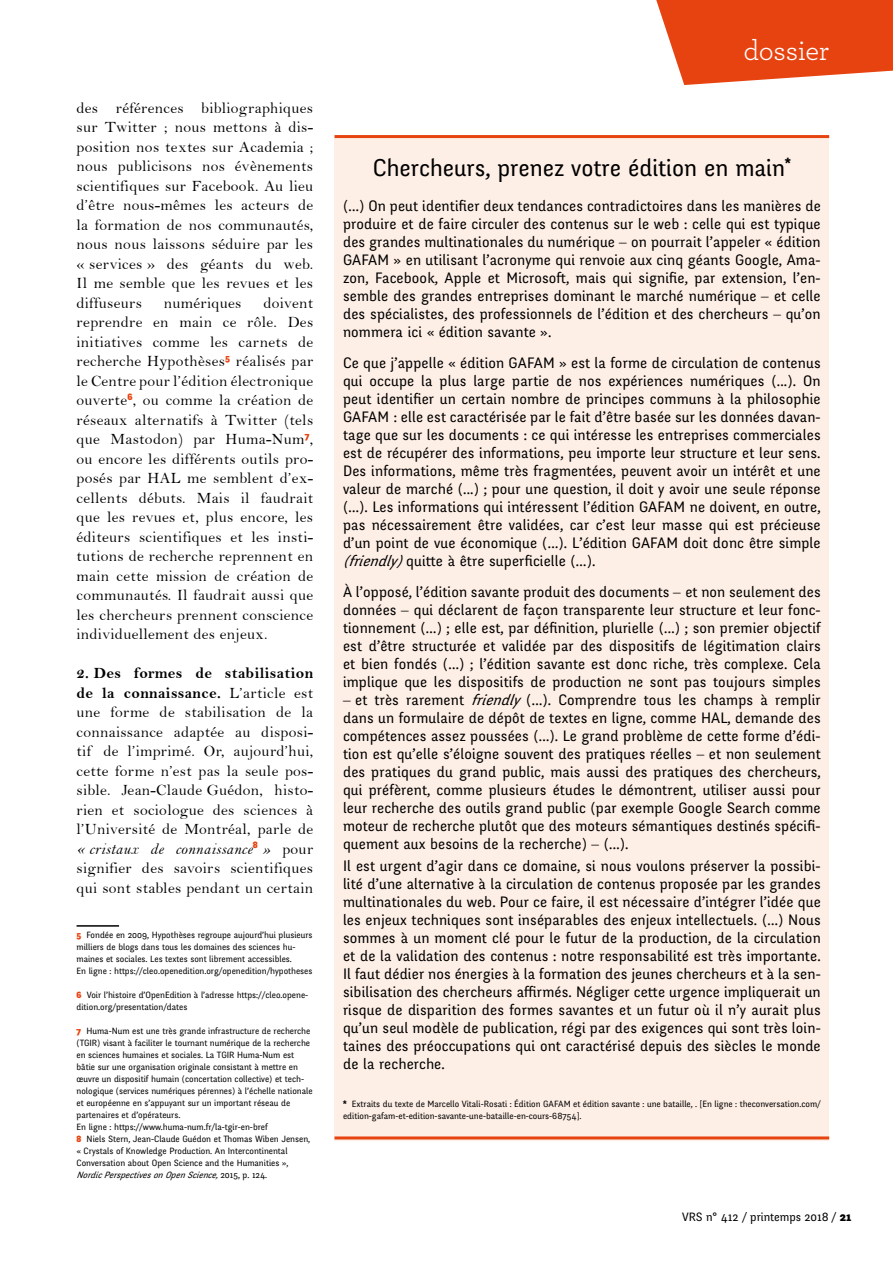
<style>
.page{position:relative;width:893px;height:1263px;background:#fff}
.page>*{position:absolute;margin:0;border:0;box-sizing:border-box;transform-origin:0 0}
.t1{font:28.8px "Archer";letter-spacing:-.01em;color:#fff}
.t2{font:24px "Fengardo Neue";color:#000}
.t3{font:15.75px/19.5px "Bell";letter-spacing:.02em;color:#000;text-align:justify}
.t4{font:15.75px/19.5px "Bell MT Bold";letter-spacing:.02em;color:#000}
.t5{font:15.75px "Bell MT Italic";letter-spacing:.02em;color:#000}
.t6{font:15px/18px "Fengardo Neue";letter-spacing:.01em;color:#000;text-align:justify}
.t7{font:12px "Fengardo Neue";color:#000}
.t8{font:9px/12px "Fengardo Neue";color:#000}
.s1{font-family:"Bell"}
.s2{font-weight:900;color:#e74310}
.s3{font-style:italic}
.s4{font-weight:900}
</style>
<div class="page">
<svg style="left:656px;top:0;width:237px;height:85px;background:#ea5c30"></svg>
<hr style="left:77px;top:925px;width:42px;height:2px;background:#000">
<div style="left:334px;top:138px;width:495px;height:1002px;background:#feefe6"></div>
<hr style="left:334px;top:135px;width:495px;height:3px;background:#e74310">
<hr style="left:334px;top:1136px;width:495px;height:3px;background:#e74310">
<p class="t3" style="left:77px;top:98px;width:238px">des références bibliographiques sur Twitter ; nous mettons à dis&shy;position nos textes sur Academia ; nous publicisons nos évènements scientifiques sur Facebook. Au lieu d’être nous-mêmes les acteurs de la formation de nos communautés, nous nous laissons séduire par les « services » des géants du web.<br>Il me semble que les revues et les diffuseurs</p>
<p class="t3" style="left:77px;top:293px;width:238px;text-indent:187px">doivent reprendre en main ce rôle. Des initiatives comme les carnets de recherche Hypothèses<sup>5</sup> réalisés par le Centre pour l’édition électronique ouverte<sup>6</sup>, ou comme la création de réseaux alternatifs à Twitter (tels que Mastodon) par Huma-Num<sup>7</sup>, ou encore les différents outils pro&shy;posés par HAL me semblent d’ex&shy;cellents débuts. Mais il faudrait que les revues et, plus encore, les éditeurs scientifiques et les insti&shy;tutions de recherche reprennent en main cette mission de création de communautés. Il faudrait aussi que les chercheurs prennent conscience individuellement des enjeux.</p>
<p class="t4" style="left:77px;top:663px;width:238px">2. Des formes de stabilisation de la connaissance. <span class="s1">L’article est</span></p>
<p class="t3" style="left:77px;top:702px;width:238px">une forme de stabilisation de la connaissance adaptée au disposi&shy;tif de l’imprimé. Or, aujourd’hui, cette forme n’est pas la seule pos&shy;sible. Jean-Claude -Guédon, histo&shy;rien et sociologue des sciences à l’Université de Montréal, parle de</p>
<p class="t5" style="left:77px;top:839px;width:238px">« cristaux de connaissance<sup>8</sup> » <span class="s1">pour</span></p>
<p class="t3" style="left:77px;top:858px;width:238px">signifier des savoirs scientifiques qui sont stables pendant un certain</p>
<p class="t8" style="left:77px;top:929px;width:237px"><span class="s2">5</span> Fondée en 2009, Hypothèses regroupe aujourd’hui plusieurs milliers de blogs dans tous les domaines des sciences hu&shy;maines et sociales. Les textes sont librement accessibles.<br>En ligne : https://cleo.openedition.org/openedition/hypotheses</p>
<p class="t8" style="left:77px;top:989px;width:233px"><span class="s2">6</span> Voir l’histoire d’OpenEdition à l’adresse https://cleo.opene&shy;dition.org/presentation/dates</p>
<p class="t8" style="left:77px;top:1025px;width:238px"><span class="s2">7</span> Huma-Num est une très grande infrastructure de recherche (TGIR) visant à faciliter le tournant numérique de la recherche en sciences humaines et sociales. La TGIR Huma-Num est bâtie sur une organisation originale consistant à mettre en œuvre un dispositif humain (concertation collective) et tech&shy;nologique (services numériques pérennes) à l’échelle nationale et européenne en s’appuyant sur un important réseau de partenaires et d’opérateurs.<br>En ligne : https://www.huma-num.fr/la-tgir-en-bref<br><span class="s2">8</span> Niels Stern, Jean-Claude Guédon et Thomas Wiben Jensen, « Crystals of Knowledge Production. An Intercontinental Conversation about Open Science and the Humanities », <span class="s3">NordicPerspectivesonOpenScience,</span>2 0 1 5 , p . 1 2 4 .</p>
<p class="t3" style="left:164px;top:293px;width:79px">numériques</p>
<h1 class="t1" style="left:743px;top:31px;width:87px">dossier</h1>
<h2 class="t2" style="left:373px;top:154px;width:420px">Chercheurs, prenez votre édition en main<sup>*</sup></h2>
<p class="t6" style="left:343px;top:197px;width:479px">(…) On peut identifier deux tendances contradictoires dans les manières de produire et de faire circuler des contenus sur le web : celle qui est typique des grandes multinationales du numérique <span class="s1">–</span> on pourrait l’appeler « édition GAFAM » en utilisant l’acronyme qui renvoie aux cinq géants Google, Ama&shy;zon, Facebook, Apple et Microsoft, mais qui signifie, par extension, l’en&shy;semble des grandes entreprises dominant le marché numérique <span class="s1">–</span> et celle des spécialistes, des professionnels de l’édition et des chercheurs <span class="s1">–</span> qu’on nommera ici « édition savante ».</p>
<p class="t6" style="left:343px;top:354px;width:479px">Ce que j’appelle « édition GAFAM » est la forme de circulation de contenus qui occupe la plus large partie de nos expériences numériques (...). On peut identifier un certain nombre de principes communs à la philosophie GAFAM : elle est caractérisée par le fait d’être basée sur les données davan&shy;tage que sur les documents : ce qui intéresse les entreprises commerciales est de récupérer des informations, peu importe leur structure et leur sens.<br>Des informations, même très fragmentées, peuvent avoir un intérêt et une valeur de marché (...) ; pour une question, il doit y avoir une seule réponse (…). Les informations qui intéressent l’édition GAFAM ne doivent, en outre, pas nécessairement être validées, car c’est leur masse qui est précieuse d’un point de vue économique (…). L’édition GAFAM doit donc être simple <span class="s3">(friendly)</span>quitte à être superficielle (…).</p>
<p class="t6" style="left:343px;top:583px;width:479px">À l’opposé, l’édition savante produit des documents <span class="s1">–</span> et non seulement des données <span class="s1">–</span> qui déclarent de façon transparente leur structure et leur fonc&shy;tionnement (…) ; elle est, par définition, plurielle (…) ; son premier objectif est d’être structurée et validée par des dispositifs de légitimation clairs et bien fondés (…) ; l’édition savante est donc riche, très complexe. Cela implique que les dispositifs de production ne sont pas toujours simples</p>
<p class="t6" style="left:343px;top:691px;width:479px"><span class="s1">–</span> et très rarement <span class="s3">friendly</span>(…). Comprendre tous les champs à remplir dans un formulaire de dépôt de textes en ligne, comme HAL, demande des compétences assez poussées (…). Le grand problème de cette forme d’édi&shy;tion est qu’elle s’éloigne souvent des pratiques réelles <span class="s1">–</span> et non seulement des pratiques du grand public, mais aussi des pratiques des chercheurs, qui préfèrent, comme plusieurs études le démontrent, utiliser aussi pour leur recherche des outils grand public (par exemple Google Search comme moteur de recherche plutôt que des moteurs sémantiques destinés spécifi&shy;quement aux besoins de la recherche) <span class="s1">–</span> (…).</p>
<p class="t6" style="left:343px;top:857px;width:479px">Il est urgent d’agir dans ce domaine, si nous voulons préserver la possibi&shy;lité d’une alternative à la circulation de contenus proposée par les grandes multinationales du web. Pour ce faire, il est nécessaire d’intégrer l’idée que les enjeux techniques sont inséparables des enjeux intellectuels. (…) Nous sommes à un moment clé pour le futur de la production, de la circulation et de la validation des contenus : notre responsabilité est très importante.<br>Il faut dédier nos énergies à la formation des jeunes chercheurs et à la sen&shy;sibilisation des chercheurs affirmés. Négliger cette urgence impliquerait un risque de disparition des formes savantes et un futur où il n’y aurait plus qu’un seul modèle de publication, régi par des exigences qui sont très loin&shy;taines des préoccupations qui ont caractérisé depuis des siècles le monde de la recherche.</p>
<p class="t8" style="left:343px;top:1098px;width:479px"><span class="s4">*</span> Extraits du texte de Marcello Vitali-Rosati : Édition GAFAM et édition savante : une bataille, . [En ligne : theconversation.com/ edition-gafam-et-edition-savante-une-bataille-en-cours-68754].</p>
<p class="t7" style="left:682px;top:1209px;width:170px">VRS n° 412 / printemps 2018 / <span class="s4">21</span></p>
</div>
